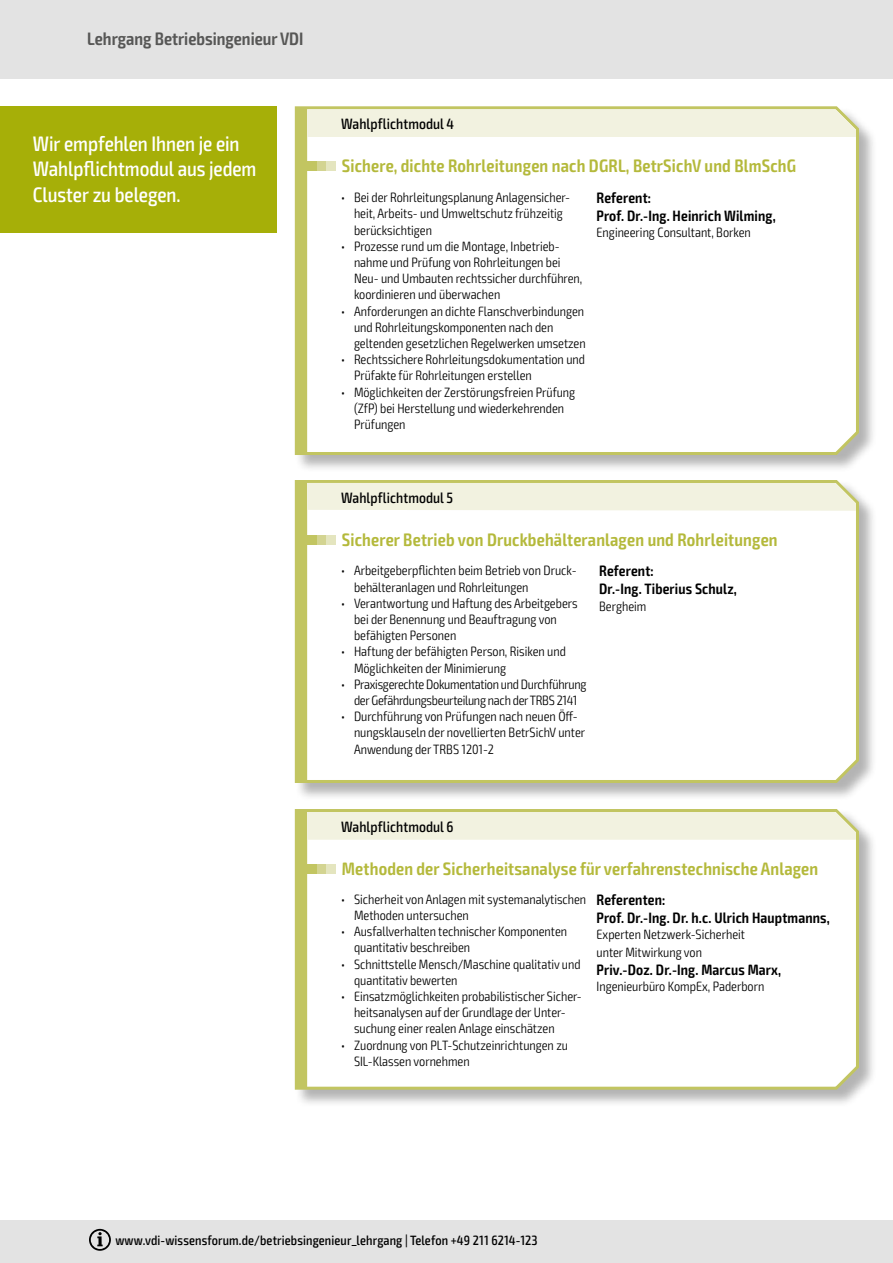
<style>
.page{position:relative;width:893px;height:1263px;background:#fff}
.page>*{position:absolute;margin:0;border:0;box-sizing:border-box;transform-origin:0 0}
.t1{font:500 condensed 21px/25.2px "Exo 2";letter-spacing:-.005em;color:#fff}
.t2{font:600 condensed 18px "Exo 2";letter-spacing:.01em;color:#b4b93b}
.t3{font:600 condensed 18px "Exo 2";color:#575756}
.t4{font:600 condensed 15px/18px "Exo 2";letter-spacing:.01em;color:#000}
.t5{font:500 condensed 15px "Exo 2";letter-spacing:.005em;color:#000}
.t6{font:300 condensed 13.5px/16.2px "Exo 2";color:#000}
.t7{font:300 condensed 13.5px/16.2px "Exo 2";letter-spacing:-.02em;color:#000;text-align:center}
.t8{font:500 condensed 13.5px "Exo 2";letter-spacing:.01em;color:#000}
</style>
<div class="page">
<div style="left:0;top:1220px;width:893px;height:43px;background:#e3e3e3"></div>
<svg style="left:89px;top:1229px;width:22px;height:22px"></svg>
<div style="left:0;top:106px;width:276px;height:127px;background:#a6af08"></div>
<div style="left:0;top:0;width:893px;height:79px;background:#e3e3e3"></div>
<div style="left:295px;top:809px;width:582px;height:299px;background:#000;opacity:.3"></div>
<svg style="left:294px;top:809px;width:566px;height:282px"></svg>
<svg style="left:296px;top:810px;width:560px;height:278px"></svg>
<div style="left:311px;top:864px;width:25px;height:10px;background:#e4e5bf"></div>
<div style="left:309px;top:864px;width:17px;height:10px;background:#d3d491"></div>
<div style="left:306px;top:864px;width:10px;height:10px;background:#c2c561"></div>
<div style="left:295px;top:480px;width:582px;height:321px;background:#000;opacity:.3"></div>
<svg style="left:294px;top:480px;width:566px;height:304px"></svg>
<svg style="left:296px;top:481px;width:560px;height:300px"></svg>
<div style="left:311px;top:535px;width:25px;height:10px;background:#e4e5bf"></div>
<div style="left:309px;top:535px;width:17px;height:10px;background:#d3d491"></div>
<div style="left:306px;top:535px;width:10px;height:10px;background:#c2c561"></div>
<div style="left:295px;top:106px;width:582px;height:367px;background:#000;opacity:.3"></div>
<svg style="left:294px;top:106px;width:566px;height:350px"></svg>
<svg style="left:296px;top:108px;width:560px;height:345px"></svg>
<div style="left:311px;top:162px;width:25px;height:9px;background:#e4e5bf"></div>
<div style="left:309px;top:162px;width:17px;height:9px;background:#d3d491"></div>
<div style="left:306px;top:162px;width:10px;height:9px;background:#c2c561"></div>
<h2 class="t3" style="left:87px;top:28px;width:218px">Lehrgang Betriebsingenieur VDI</h2>
<h1 class="t1" style="left:33px;top:132px;width:225px">Wir empfehlen Ihnen je ein<br>Wahlpflichtmodul aus jedem<br>Cluster zu belegen.</h1>
<p class="t5" style="left:341px;top:115px;width:115px">Wahlpflichtmodul 4</p>
<h2 class="t2" style="left:342px;top:155px;width:456px">Sichere, dichte Rohrleitungen nach DGRL, BetrSichV und BlmSchG</h2>
<p class="t6" style="left:354px;top:190px;width:218px;text-indent:-13px">• Bei der Rohrleitungsplanung Anlagensicher&shy;heit, Arbeits- und Umweltschutz frühzeitig berücksichtigen</p>
<p class="t6" style="left:354px;top:238px;width:230px;text-indent:-13px">• Prozesse rund um die Montage, Inbetrieb&shy;nahme und Prüfung von Rohrleitungen bei Neu- und Umbauten rechtssicher durchführen, koordinieren und überwachen</p>
<p class="t6" style="left:354px;top:303px;width:233px;text-indent:-13px">• Anforderungen an dichte Flanschverbindungen und Rohrleitungskomponenten nach den geltenden gesetzlichen Regelwerken umsetzen</p>
<p class="t6" style="left:354px;top:352px;width:233px;text-indent:-13px">• Rechtssichere Rohrleitungsdokumentation und<br>Prüfakte für Rohrleitungen erstellen</p>
<p class="t6" style="left:354px;top:384px;width:223px;text-indent:-13px">• Möglichkeiten der Zerstörungsfreien Prüfung (ZfP) bei Herstellung und wiederkehrenden<br>Prüfungen</p>
<p class="t4" style="left:597px;top:189px;width:181px">Referent:<br>Prof. Dr.-Ing. Heinrich Wilming,</p>
<p class="t6" style="left:597px;top:225px;width:156px">Engineering Consultant, Borken</p>
<p class="t5" style="left:341px;top:489px;width:114px">Wahlpflichtmodul 5</p>
<h2 class="t2" style="left:342px;top:529px;width:437px">Sicherer Betrieb von Druckbehälteranlagen und Rohrleitungen</h2>
<p class="t6" style="left:354px;top:563px;width:224px;text-indent:-13px">• Arbeitgeberpflichten beim Betrieb von Druck&shy;behälteranlagen und Rohrleitungen</p>
<p class="t6" style="left:354px;top:595px;width:225px;text-indent:-13px">• Verantwortung und Haftung des Arbeitgebers bei der Benennung und Beauftragung von befähigten Personen</p>
<p class="t6" style="left:354px;top:644px;width:213px;text-indent:-13px">• Haftung der befähigten Person, Risiken und<br>Möglichkeiten der Minimierung</p>
<p class="t7" style="left:341px;top:676px;width:247px">• Praxisgerechte Dokumentation und Durchführung der Gefährdungsbeurteilung nach der TRBS 2141</p>
<p class="t6" style="left:354px;top:709px;width:233px;text-indent:-13px">• Durchführung von Prüfungen nach neuen Öff&shy;nungsklauseln der novellierten BetrSichV unter<br>Anwendung der TRBS 1201-2</p>
<p class="t4" style="left:599px;top:562px;width:139px">Referent:<br>Dr.-Ing. Tiberius Schulz,</p>
<p class="t6" style="left:599px;top:598px;width:49px">Bergheim</p>
<p class="t5" style="left:341px;top:818px;width:114px">Wahlpflichtmodul 6</p>
<h2 class="t2" style="left:342px;top:858px;width:478px">Methoden der Sicherheitsanalyse für verfahrenstechnische Anlagen</h2>
<p class="t6" style="left:354px;top:891px;width:234px;text-indent:-13px">• Sicherheit von Anlagen mit systemanalytischen<br>Methoden untersuchen</p>
<p class="t6" style="left:354px;top:924px;width:215px;text-indent:-13px">• Ausfallverhalten technischer Komponenten quantitativ beschreiben</p>
<p class="t6" style="left:354px;top:956px;width:228px;text-indent:-13px">• Schnittstelle Mensch/Maschine qualitativ und quantitativ bewerten</p>
<p class="t6" style="left:354px;top:988px;width:229px;text-indent:-13px">• Einsatzmöglichkeiten probabilistischer Sicher&shy;heitsanalysen auf der Grundlage der Unter&shy;suchung einer realen Anlage einschätzen</p>
<p class="t6" style="left:354px;top:1037px;width:216px;text-indent:-13px">• Zuordnung von PLT-Schutzeinrichtungen zu<br>SIL-Klassen vornehmen</p>
<p class="t4" style="left:597px;top:891px;width:235px">Referenten:<br>Prof. Dr.-Ing. Dr. h.c. Ulrich Hauptmanns,</p>
<p class="t6" style="left:597px;top:926px;width:150px;line-height:18px">Experten Netzwerk-Sicherheit unter Mitwirkung von</p>
<p class="t4" style="left:597px;top:961px;width:186px">Priv.-Doz. Dr.-Ing. Marcus Marx,</p>
<p class="t6" style="left:597px;top:979px;width:169px">Ingenieurbüro KompEx, Paderborn</p>
<p class="t8" style="left:115px;top:1232px;width:424px">www.vdi-wissensforum.de/betriebsingenieur_lehrgang | Telefon +49 211 6214-123</p>
</div>
